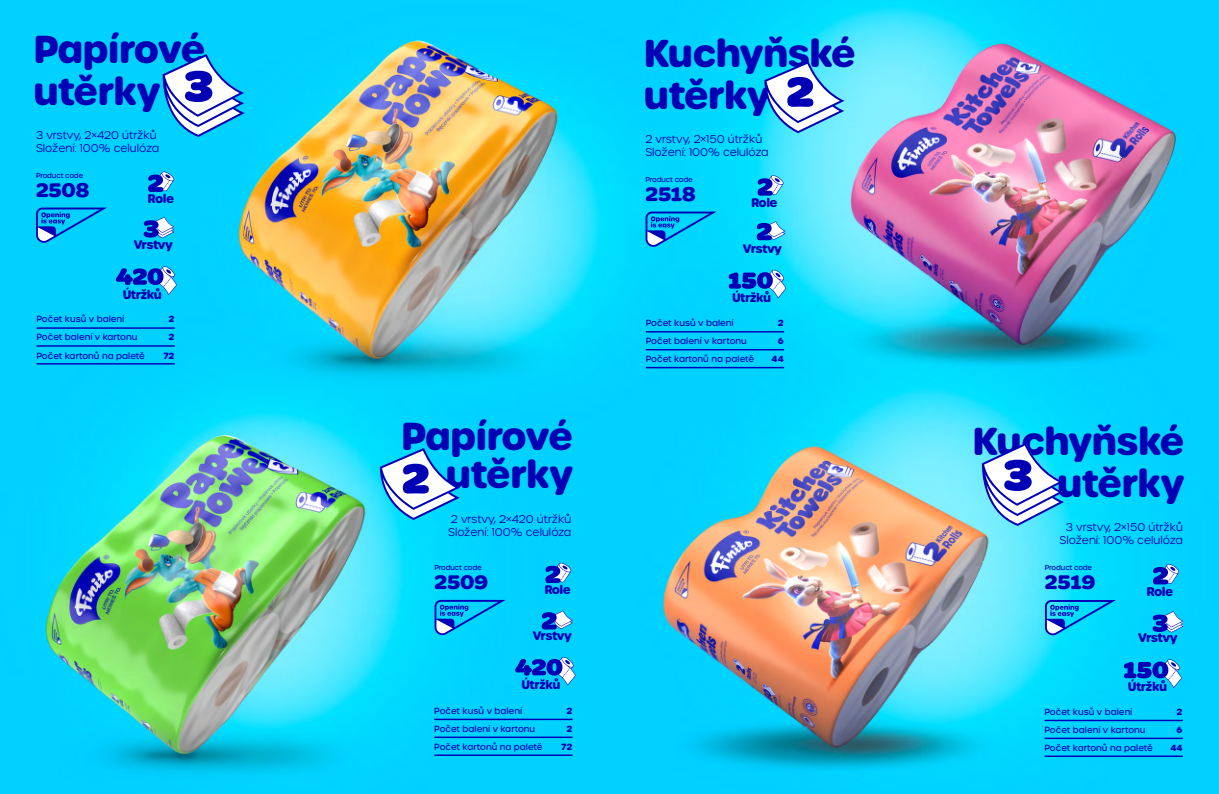
<style>
.page{position:relative;width:1219px;height:794px;background:#fff}
.page>*{position:absolute;margin:0;border:0;box-sizing:border-box;transform-origin:0 0}
.t1{font:700 37.7px/42px "Urbane Rounded";letter-spacing:-.03em;color:#0000b4}
.t2{font:700 21px "Marigny";color:#0000b4}
.t3{font:700 12.2px "Urbane Rounded";letter-spacing:-.05em;color:#0000b4}
.t4{font:700 12.1px "Urbane Rounded";letter-spacing:-.05em;color:#0000b4}
.t5{font:700 12px "Urbane Rounded";letter-spacing:-.05em;color:#0000b4}
.t6{font:300 10.9px/13px "Urbane Rounded";color:#0000b4}
.t7{font:500 8.7px/18.1px "Urbane Rounded";color:#0000b4}
.t8{font:700 8.7px/18.1px "Urbane Rounded";letter-spacing:-.005em;color:#0000b4;text-align:right}
.t9{font:500 7px "Urbane Rounded";letter-spacing:-.02em;color:#0000b4}
</style>
<div class="page">
<img style="left:0;top:0;width:1219px;height:794px">
<hr style="left:36px;top:327px;width:139px;height:2px;background:#0000b4">
<hr style="left:36px;top:345px;width:139px;height:2px;background:#0000b4">
<hr style="left:36px;top:363px;width:139px;height:1px;background:#0000b4">
<svg style="left:162px;top:54px;width:83px;height:83px"></svg>
<svg style="left:144px;top:217px;width:30px;height:21px"></svg>
<svg style="left:116px;top:266px;width:61px;height:29px"></svg>
<svg style="left:148px;top:171px;width:26px;height:21px"></svg>
<hr style="left:1044px;top:719px;width:139px;height:2px;background:#0000b4">
<hr style="left:1044px;top:737px;width:139px;height:2px;background:#0000b4">
<hr style="left:1044px;top:755px;width:139px;height:2px;background:#0000b4">
<svg style="left:982px;top:443px;width:82px;height:83px"></svg>
<svg style="left:1153px;top:564px;width:26px;height:20px"></svg>
<svg style="left:1124px;top:659px;width:58px;height:29px"></svg>
<svg style="left:1152px;top:611px;width:31px;height:21px"></svg>
<hr style="left:646px;top:331px;width:138px;height:1px;background:#0000b4">
<hr style="left:646px;top:349px;width:138px;height:1px;background:#0000b4">
<hr style="left:646px;top:367px;width:138px;height:1px;background:#0000b4">
<svg style="left:758px;top:175px;width:26px;height:21px"></svg>
<svg style="left:729px;top:269px;width:57px;height:29px"></svg>
<svg style="left:757px;top:221px;width:29px;height:19px"></svg>
<hr style="left:434px;top:718px;width:139px;height:2px;background:#0000b4">
<hr style="left:434px;top:736px;width:139px;height:2px;background:#0000b4">
<hr style="left:434px;top:754px;width:139px;height:2px;background:#0000b4">
<svg style="left:764px;top:61px;width:80px;height:72px"></svg>
<svg style="left:380px;top:448px;width:80px;height:72px"></svg>
<svg style="left:515px;top:657px;width:61px;height:28px"></svg>
<svg style="left:545px;top:562px;width:26px;height:21px"></svg>
<svg style="left:542px;top:610px;width:31px;height:19px"></svg>
<svg style="left:36px;top:208px;width:71px;height:35px"></svg>
<svg style="left:645px;top:212px;width:71px;height:35px"></svg>
<svg style="left:1045px;top:600px;width:71px;height:35px"></svg>
<svg style="left:435px;top:600px;width:70px;height:35px"></svg>
<h1 class="t1" style="left:33px;top:29px;width:174px">Papírové utěrky</h1>
<p class="t6" style="left:36px;top:128px;width:125px">3 vrstvy, 2×420 útržků<br>Složení: 100% celulóza</p>
<p class="t9" style="left:36px;top:171px;width:49px">Product code</p>
<h2 class="t2" style="left:36px;top:177px;width:55px">2508</h2>
<h3 class="t4" style="left:148px;top:190px;width:28px">Role</h3>
<h3 class="t4" style="left:134px;top:237px;width:41px">Vrstvy</h3>
<h3 class="t4" style="left:123px;top:286px;width:41px">Útržků</h3>
<p class="t7" style="left:36px;top:310px;width:110px">Počet kusů v balení<br>Počet balení v kartonu<br>Počet kartonů na paletě</p>
<p class="t8" style="left:163px;top:310px;width:13px">2<br>2<br>72</p>
<h1 class="t1" style="left:401px;top:417px;width:174px;line-height:38px;text-align:right">Papírové utěrky</h1>
<p class="t6" style="left:448px;top:513px;width:125px">2 vrstvy, 2×420 útržků<br>Složení: 100% celulóza</p>
<p class="t9" style="left:435px;top:563px;width:49px">Product code</p>
<h2 class="t2" style="left:435px;top:569px;width:55px">2509</h2>
<h3 class="t5" style="left:544px;top:581px;width:28px">Role</h3>
<h3 class="t5" style="left:533px;top:627px;width:41px">Vrstvy</h3>
<h3 class="t5" style="left:521px;top:676px;width:40px">Útržků</h3>
<p class="t7" style="left:434px;top:701px;width:110px">Počet kusů v balení<br>Počet balení v kartonu<br>Počet kartonů na paletě</p>
<p class="t8" style="left:561px;top:701px;width:13px">2<br>2<br>72</p>
<h1 class="t1" style="left:643px;top:32px;width:214px">Kuchyňské utěrky</h1>
<p class="t6" style="left:645px;top:132px;width:125px">2 vrstvy, 2×150 útržků<br>Složení: 100% celulóza</p>
<p class="t9" style="left:645px;top:175px;width:49px">Product code</p>
<h2 class="t2" style="left:645px;top:181px;width:52px">2518</h2>
<h3 class="t4" style="left:751px;top:194px;width:28px">Role</h3>
<h3 class="t4" style="left:743px;top:240px;width:41px">Vrstvy</h3>
<h3 class="t4" style="left:732px;top:289px;width:41px">Útržků</h3>
<p class="t7" style="left:646px;top:314px;width:110px">Počet kusů v balení<br>Počet balení v kartonu<br>Počet kartonů na paletě</p>
<p class="t8" style="left:772px;top:314px;width:14px">2<br>6<br>44</p>
<h1 class="t1" style="left:972px;top:421px;width:214px;text-align:right">Kuchyňské utěrky</h1>
<p class="t6" style="left:1060px;top:521px;width:125px;text-align:center">3 vrstvy, 2×150 útržků<br>Složení: 100% celulóza</p>
<p class="t9" style="left:1045px;top:563px;width:49px">Product code</p>
<h2 class="t2" style="left:1045px;top:570px;width:52px">2519</h2>
<h3 class="t3" style="left:1146px;top:583px;width:28px">Role</h3>
<h3 class="t3" style="left:1138px;top:629px;width:41px">Vrstvy</h3>
<h3 class="t3" style="left:1128px;top:678px;width:41px">Útržků</h3>
<p class="t7" style="left:1044px;top:702px;width:110px">Počet kusů v balení<br>Počet balení v kartonu<br>Počet kartonů na paletě</p>
<p class="t8" style="left:1170px;top:702px;width:14px">2<br>6<br>44</p>
</div>
